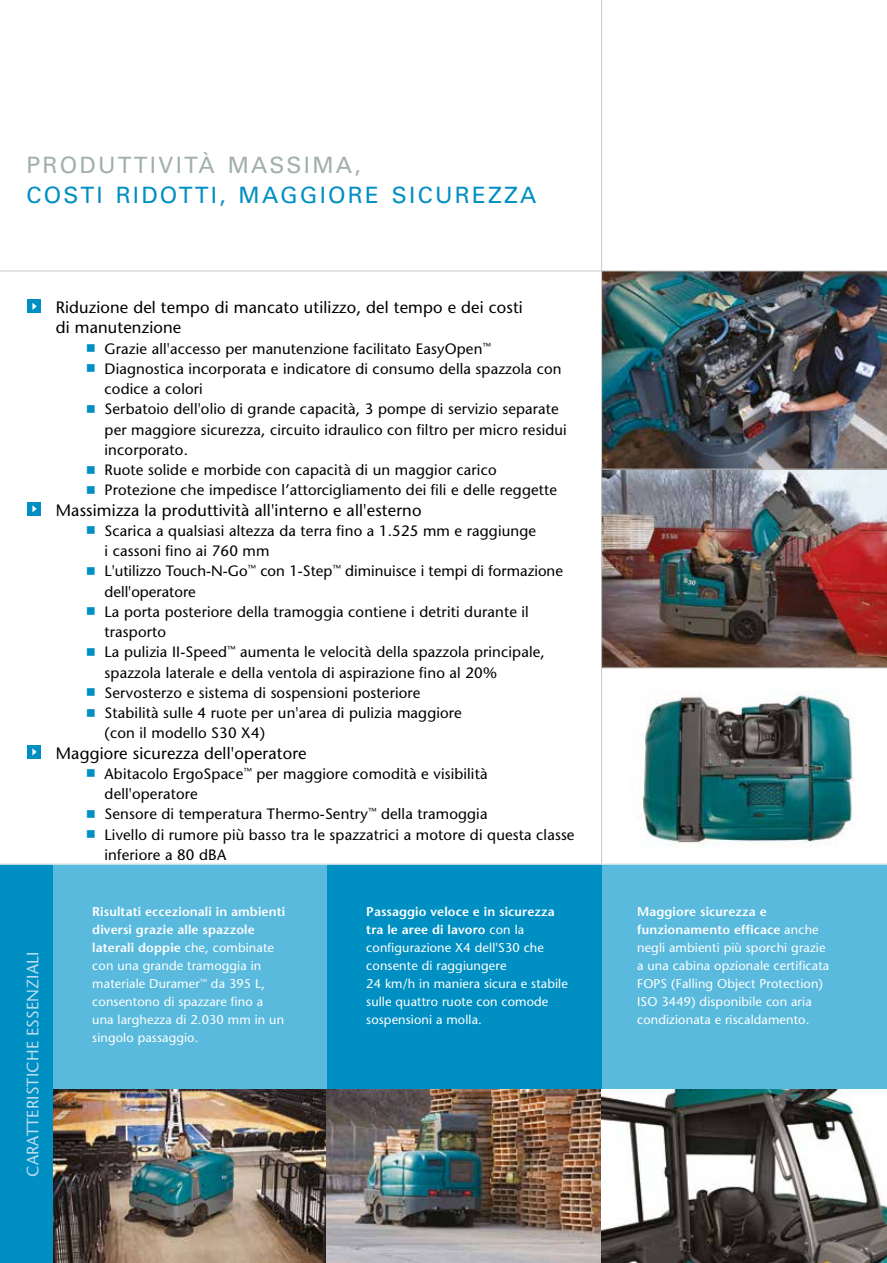
<style>
.page{position:relative;width:887px;height:1263px;background:#fff}
.page>*{position:absolute;margin:0;border:0;box-sizing:border-box;transform-origin:0 0}
.t1{font:22.5px "Univers LT Std";letter-spacing:.1em;color:#008fc3}
.t2{font:22.5px "Univers LT Std";letter-spacing:.1em;color:#a1afae}
.t3{font:500 16.5px/20.2px "Stone Sans Std";letter-spacing:.01em;color:#000}
.t4{font:500 16.5px "Stone Sans Std";letter-spacing:.01em;color:#b8ddef}
.t5{font:500 15px/20.2px "Stone Sans Std";letter-spacing:.01em;color:#000}
.t6{font:500 12.75px/18px "Stone Sans Std";letter-spacing:.01em;color:#fff}
.s1{font-weight:600}
</style>
<div class="page">
<div style="left:601px;top:864px;width:285px;height:322px;background:#59badd"></div>
<div style="left:325px;top:864px;width:276px;height:322px;background:#008fc3"></div>
<div style="left:52px;top:864px;width:274px;height:322px;background:#59badd"></div>
<img style="left:602px;top:272px;width:284px;height:395px">
<div style="left:27px;top:300px;width:14px;height:13px;background:#008fc3"></div>
<svg style="left:32px;top:303px;width:5px;height:7px"></svg>
<div style="left:27px;top:502px;width:14px;height:14px;background:#008fc3"></div>
<svg style="left:32px;top:505px;width:5px;height:7px"></svg>
<div style="left:27px;top:745px;width:14px;height:14px;background:#008fc3"></div>
<svg style="left:32px;top:748px;width:5px;height:7px"></svg>
<hr style="left:601px;top:469px;width:285px;height:1px;background:#c6c6c6">
<img style="left:641px;top:690px;width:213px;height:156px">
<hr style="left:601px;top:667px;width:285px;height:1px;background:#c6c6c6">
<hr style="left:601px;top:0;width:1px;height:864px;background:#c6c6c6">
<img style="left:53px;top:1089px;width:833px;height:174px">
<div style="left:0;top:865px;width:53px;height:398px;background:#008fc3"></div>
<hr style="left:0;top:271px;width:886px;height:1px;background:#c6c6c6">
<hr style="left:0;top:863px;width:886px;height:2px;background:#dae8ec">
<h1 class="t2" style="left:27px;top:151px;width:335px">PRODUTTIVITÀ MASSIMA,</h1>
<h1 class="t1" style="left:27px;top:181px;width:511px">COSTI RIDOTTI, MAGGIORE SICUREZZA</h1>
<p class="t3" style="left:56px;top:297px;width:468px">Riduzione del tempo di mancato utilizzo, del tempo e dei costi di manutenzione</p>
<p class="t5" style="left:104px;top:338px;width:463px">Grazie all'accesso per manutenzione facilitato EasyOpen<sup>™ </sup>Diagnostica incorporata e indicatore di consumo della spazzola con codice a colori<br>Serbatoio dell'olio di grande capacità, 3 pompe di servizio separate per maggiore sicurezza, circuito idraulico con filtro per micro residui incorporato.<br>Ruote solide e morbide con capacità di un maggior carico Protezione che impedisce l’attorcigliamento dei fili e delle reggette</p>
<p class="t3" style="left:56px;top:500px;width:367px">Massimizza la produttività all'interno e all'esterno</p>
<p class="t5" style="left:104px;top:520px;width:459px">Scarica a qualsiasi altezza da terra fino a 1.525 mm e raggiunge<br>i cassoni fino ai 760 mm<br>L'utilizzo Touch-N-Go<sup>™</sup> con 1-Step<sup>™</sup> diminuisce i tempi di formazione dell'operatore<br>La porta posteriore della tramoggia contiene i detriti durante il trasporto<br>La pulizia II-Speed<sup>™</sup> aumenta le velocità della spazzola principale, spazzola laterale e della ventola di aspirazione fino al 20% Servosterzo e sistema di sospensioni posteriore<br>Stabilità sulle 4 ruote per un'area di pulizia maggiore<br>(con il modello S30 X4)</p>
<p class="t3" style="left:56px;top:743px;width:252px">Maggiore sicurezza dell'operatore</p>
<p class="t5" style="left:104px;top:763px;width:471px">Abitacolo ErgoSpace<sup>™</sup> per maggiore comodità e visibilità dell'operatore<br>Sensore di temperatura Thermo-Sentry<sup>™</sup> della tramoggia<br>Livello di rumore più basso tra le spazzatrici a motore di questa classe inferiore a 80 dBA</p>
<p class="t4" style="left:23px;top:1177px;width:227px;rotate:-90deg">CARATTERISTICHE ESSENZIALI</p>
<p class="t6" style="left:92px;top:902px;width:194px"><span class="s1">Risultati eccezionali in ambienti diversi grazie alle spazzole laterali doppie</span> che, combinate con una grande tramoggia in materiale Duramer<sup>™</sup> da 395 L, consentono di spazzare fino a una larghezza di 2.030 mm in un singolo passaggio.</p>
<p class="t6" style="left:366px;top:902px;width:203px"><span class="s1">Passaggio veloce e in sicurezza tra le aree di lavoro</span> con la configurazione X4 dell'S30 che consente di raggiungere<br>24 km/h in maniera sicura e stabile sulle quattro ruote con comode sospensioni a molla.</p>
<p class="t6" style="left:636px;top:902px;width:194px"><span class="s1">Maggiore sicurezza e funzionamento efficace</span> anche negli ambienti più sporchi grazie a una cabina opzionale certificata<br>FOPS (Falling Object Protection)<br>ISO 3449) disponibile con aria condizionata e riscaldamento.</p>
</div>
